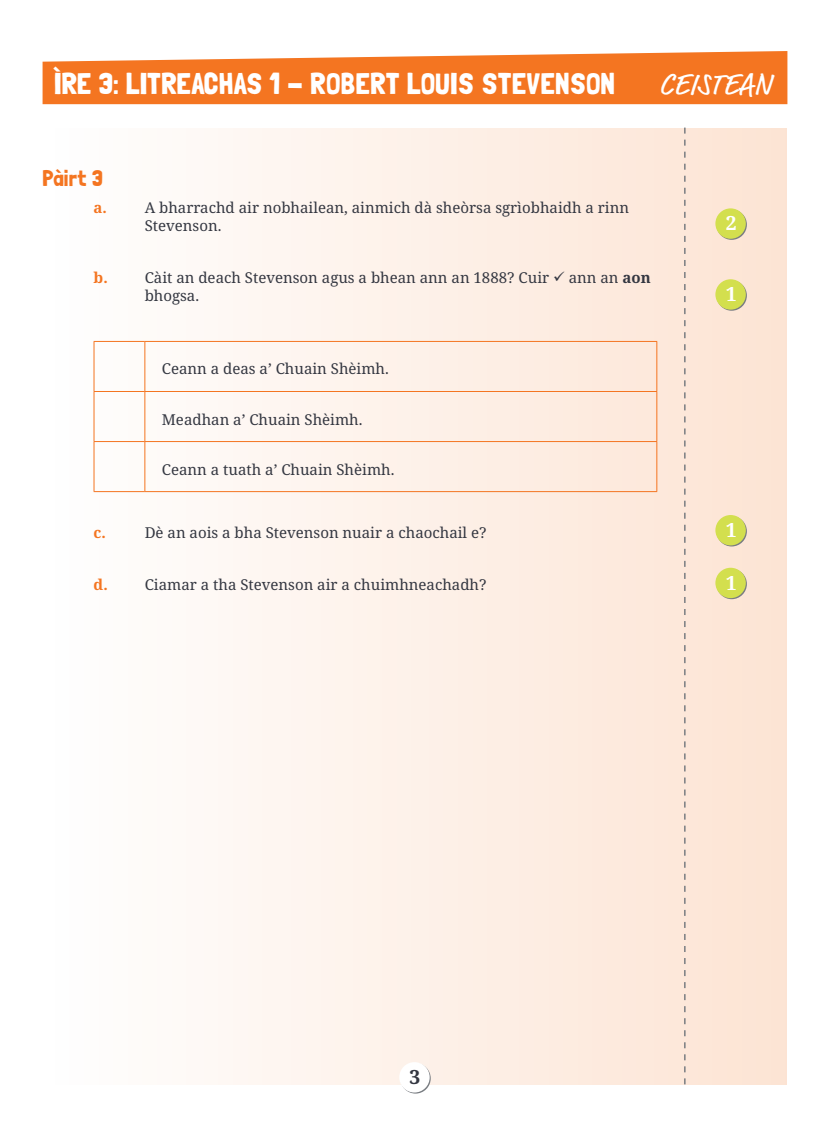
<style>
.page{position:relative;width:830px;height:1127px;background:#fff}
.page>*{position:absolute;margin:0;border:0;box-sizing:border-box;transform-origin:0 0}
.t1{font:30px "Londrina Solid";color:#fff}
.t2{font:30px "Market OT";letter-spacing:.01em;color:#fff}
.t3{font:22.5px "Londrina Solid";letter-spacing:.01em;color:#f47521}
.t4{font:700 19.5px "Noto Serif";color:#fff}
.t5{font:700 19.5px "Noto Serif";color:#343741}
.t6{font:15px/18px "Noto Serif";color:#343741}
.t7{font:700 15px "Noto Serif";color:#f47521}
.s1{font-weight:700}
</style>
<div class="page">
<div style="left:43px;top:128px;width:744px;height:956px;background:linear-gradient(to right,#fffefe,#fce3d3)"></div>
<svg style="left:43px;top:51px;width:744px;height:53px;background:#f58237"></svg>
<svg style="left:683px;top:128px;width:2px;height:956px;background:#decec4"></svg>
<svg style="left:716px;top:280px;width:30px;height:31px"></svg>
<div style="left:715px;top:279px;width:30px;height:31px;background:#d3df4e;border-radius:50%"></div>
<svg style="left:716px;top:516px;width:30px;height:30px"></svg>
<div style="left:715px;top:515px;width:30px;height:30px;background:#d3df4e;border-radius:50%"></div>
<svg style="left:716px;top:209px;width:30px;height:31px"></svg>
<div style="left:715px;top:208px;width:30px;height:31px;background:#d3df4e;border-radius:50%"></div>
<hr style="left:144px;top:342px;width:1px;height:49px;background:#f47521">
<hr style="left:144px;top:392px;width:1px;height:49px;background:#f47521">
<hr style="left:144px;top:442px;width:1px;height:49px;background:#f47521">
<hr style="left:94px;top:341px;width:51px;height:1px;background:#f47521">
<hr style="left:94px;top:342px;width:1px;height:49px;background:#f47521">
<hr style="left:145px;top:341px;width:512px;height:1px;background:#f47521">
<hr style="left:656px;top:342px;width:1px;height:49px;background:#f47521">
<hr style="left:94px;top:391px;width:51px;height:1px;background:#f47521">
<hr style="left:94px;top:392px;width:1px;height:49px;background:#f47521">
<hr style="left:145px;top:391px;width:512px;height:1px;background:#f47521">
<hr style="left:656px;top:392px;width:1px;height:49px;background:#f47521">
<hr style="left:94px;top:441px;width:51px;height:1px;background:#f47521">
<hr style="left:94px;top:442px;width:1px;height:49px;background:#f47521">
<hr style="left:145px;top:441px;width:512px;height:1px;background:#f47521">
<hr style="left:656px;top:442px;width:1px;height:49px;background:#f47521">
<hr style="left:94px;top:491px;width:51px;height:1px;background:#f47521">
<hr style="left:145px;top:491px;width:512px;height:1px;background:#f47521">
<svg style="left:716px;top:569px;width:30px;height:30px"></svg>
<div style="left:715px;top:568px;width:30px;height:30px;background:#d3df4e;border-radius:50%"></div>
<svg style="left:400px;top:1063px;width:30px;height:30px"></svg>
<div style="left:399px;top:1062px;width:30px;height:30px;background:#fff;border-radius:50%"></div>
<h1 class="t1" style="left:53px;top:65px;width:563px">ÌRE 3: LITREACHAS 1 - ROBERT LOUIS STEVENSON</h1>
<h1 class="t2" style="left:659px;top:66px;width:114px">CEISTEAN</h1>
<h2 class="t3" style="left:43px;top:165px;width:62px">Pàirt 3</h2>
<p class="t7" style="left:94px;top:197px;width:15px">a.</p>
<p class="t6" style="left:145px;top:198px;width:485px">A bharrachd air nobhailean, ainmich dà sheòrsa sgrìobhaidh a rinn<br>Stevenson.</p>
<p class="t7" style="left:94px;top:267px;width:16px">b.</p>
<p class="t6" style="left:145px;top:268px;width:507px">Càit an deach Stevenson agus a bhean ann an 1888? Cuir ✓ ann an <span class="s1">aon </span>bhogsa.</p>
<p class="t6" style="left:162px;top:359px;width:228px">Ceann a deas a’ Chuain Shèimh.</p>
<p class="t6" style="left:162px;top:409px;width:202px">Meadhan a’ Chuain Shèimh.</p>
<p class="t6" style="left:162px;top:460px;width:234px">Ceann a tuath a’ Chuain Shèimh.</p>
<p class="t7" style="left:94px;top:522px;width:14px">c.</p>
<p class="t6" style="left:145px;top:523px;width:343px">Dè an aois a bha Stevenson nuair a chaochail e?</p>
<h3 class="t4" style="left:725px;top:209px;width:12px">2</h3>
<h3 class="t4" style="left:725px;top:280px;width:12px">1</h3>
<h3 class="t4" style="left:725px;top:516px;width:12px">1</h3>
<p class="t7" style="left:94px;top:574px;width:16px">d.</p>
<p class="t6" style="left:145px;top:575px;width:343px">Ciamar a tha Stevenson air a chuimhneachadh?</p>
<h3 class="t4" style="left:725px;top:569px;width:12px">1</h3>
<h3 class="t5" style="left:409px;top:1063px;width:12px">3</h3>
</div>
